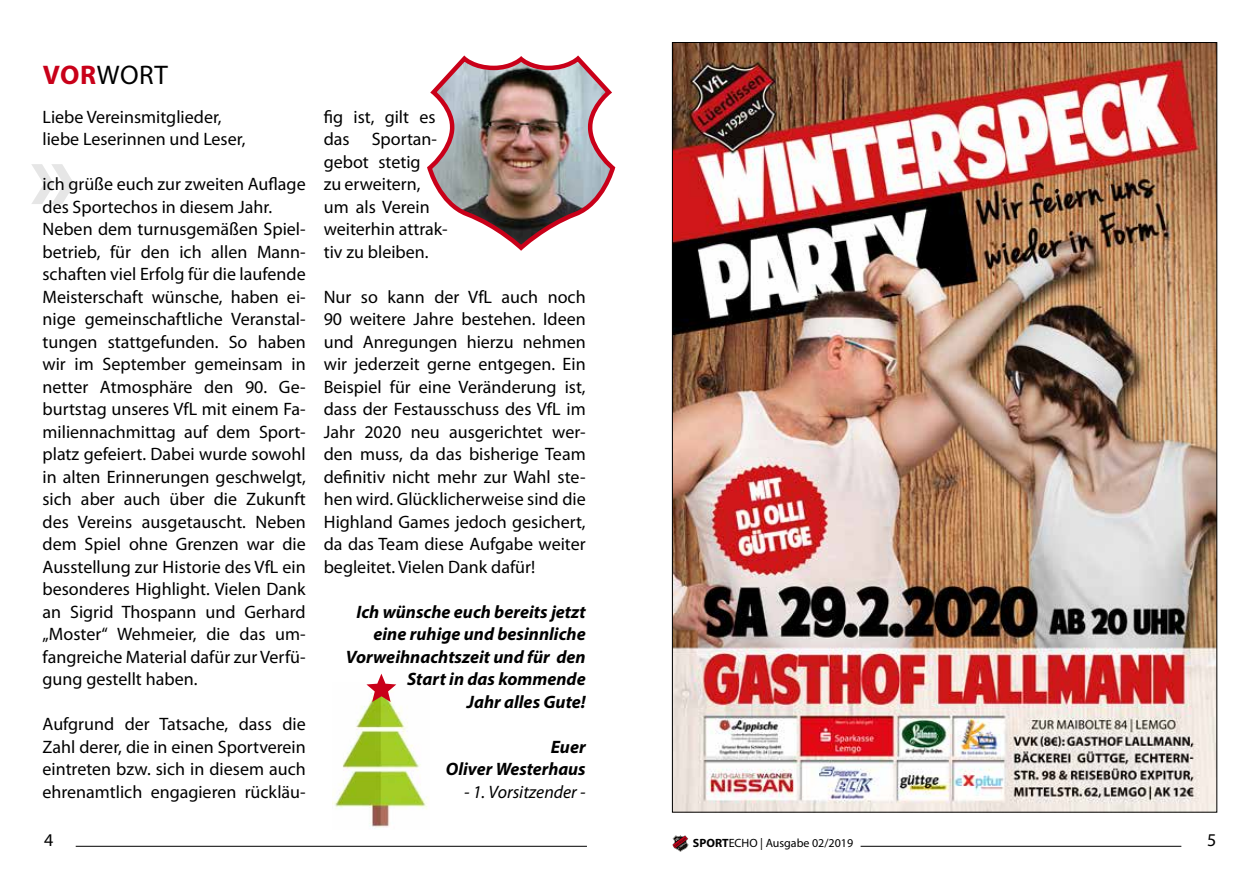
<style>
.page{position:relative;width:1259px;height:893px;background:#fff}
.page>*{position:absolute;margin:0;border:0;box-sizing:border-box;transform-origin:0 0}
.t1{font:27px "Myriad Pro";color:#000}
.t2{font:18px/22.5px "Myriad Pro";color:#000}
.t3{font:italic 700 18px/22.5px "Myriad Pro";color:#000;text-align:right}
.t4{font:italic 18px "Myriad Pro";color:#000}
.t5{font:12px "Myriad Pro";color:#000}
.s1{font-weight:700;color:#c90019}
.s2{font-weight:700}
</style>
<div class="page">
<hr style="left:860px;top:846px;width:321px;height:1px;background:#000">
<svg style="left:672px;top:835px;width:16px;height:17px"></svg>
<hr style="left:76px;top:846px;width:511px;height:1px;background:#000">
<img style="left:333px;top:684px;width:96px;height:145px">
<svg style="left:31px;top:164px;width:43px;height:40px"></svg>
<img style="left:427px;top:55px;width:189px;height:196px">
<img style="left:674px;top:44px;width:541px;height:767px">
<svg style="left:366px;top:674px;width:30px;height:28px"></svg>
<h1 class="t1" style="left:43px;top:58px;width:127px"><span class="s1">VOR</span>WORT</h1>
<p class="t2" style="left:43px;top:105px;width:204px">Liebe Vereinsmitglieder, liebe Leserinnen und Leser,</p>
<p class="t2" style="left:43px;top:172px;width:265px">ich grüße euch zur zweiten Auflage des Sportechos in diesem Jahr.<br>Neben dem turnusgemäßen Spiel&shy;betrieb, für den ich allen Mann&shy;schaften viel Erfolg für die laufende<br>Meisterschaft wünsche, haben ei&shy;nige gemeinschaftliche Veranstal&shy;tungen stattgefunden. So haben wir im September gemeinsam in netter Atmosphäre den 90. Ge&shy;burtstag unseres VfL mit einem Fa&shy;miliennachmittag auf dem Sport&shy;platz gefeiert. Dabei wurde sowohl in alten Erinnerungen geschwelgt, sich aber auch über die Zukunft des Vereins ausgetauscht. Neben dem Spiel ohne Grenzen war die<br>Ausstellung zur Historie des VfL ein besonderes Highlight. Vielen Dank an Sigrid Thospann und Gerhard „Moster“ Wehmeier, die das um&shy;fangreiche Material dafür zur Verfü&shy;gung gestellt haben.</p>
<p class="t2" style="left:43px;top:712px;width:265px;text-align:justify">Aufgrund der Tatsache, dass die Zahl derer, die in einen Sportverein eintreten bzw. sich in diesem auch ehrenamtlich engagieren rückläu-</p>
<p class="t2" style="left:324px;top:105px;width:125px">fig ist, gilt es das Sportan&shy;gebot stetig<br>zu erweitern, um als Verein weiterhin attrak&shy;tiv zu bleiben.</p>
<p class="t2" style="left:324px;top:285px;width:263px;text-align:justify">Nur so kann der VfL auch noch 90 weitere Jahre bestehen. Ideen und Anregungen hierzu nehmen wir jederzeit gerne entgegen. Ein Beispiel für eine Veränderung ist, dass der Festausschuss des VfL im Jahr 2020 neu ausgerichtet wer&shy;den muss, da das bisherige Team definitiv nicht mehr zur Wahl ste&shy;hen wird. Glücklicherweise sind die Highland Games jedoch gesichert, da das Team diese Aufgabe weiter begleitet. Vielen Dank dafür!</p>
<p class="t3" style="left:346px;top:600px;width:241px">Ich wünsche euch bereits jetzt eine ruhige und besinnliche<br>Vorweihnachtszeit und für den<br>Start in das kommende<br>Jahr alles Gute!</p>
<p class="t3" style="left:446px;top:735px;width:141px">Euer<br>Oliver Westerhaus</p>
<p class="t4" style="left:464px;top:780px;width:123px">- 1. Vorsitzender -</p>
<p class="t2" style="left:44px;top:828px;width:11px">4</p>
<p class="t5" style="left:693px;top:835px;width:162px"><span class="s2">SPORT</span>ECHO | Ausgabe 02/2019</p>
<p class="t2" style="left:1207px;top:828px;width:11px">5</p>
</div>
